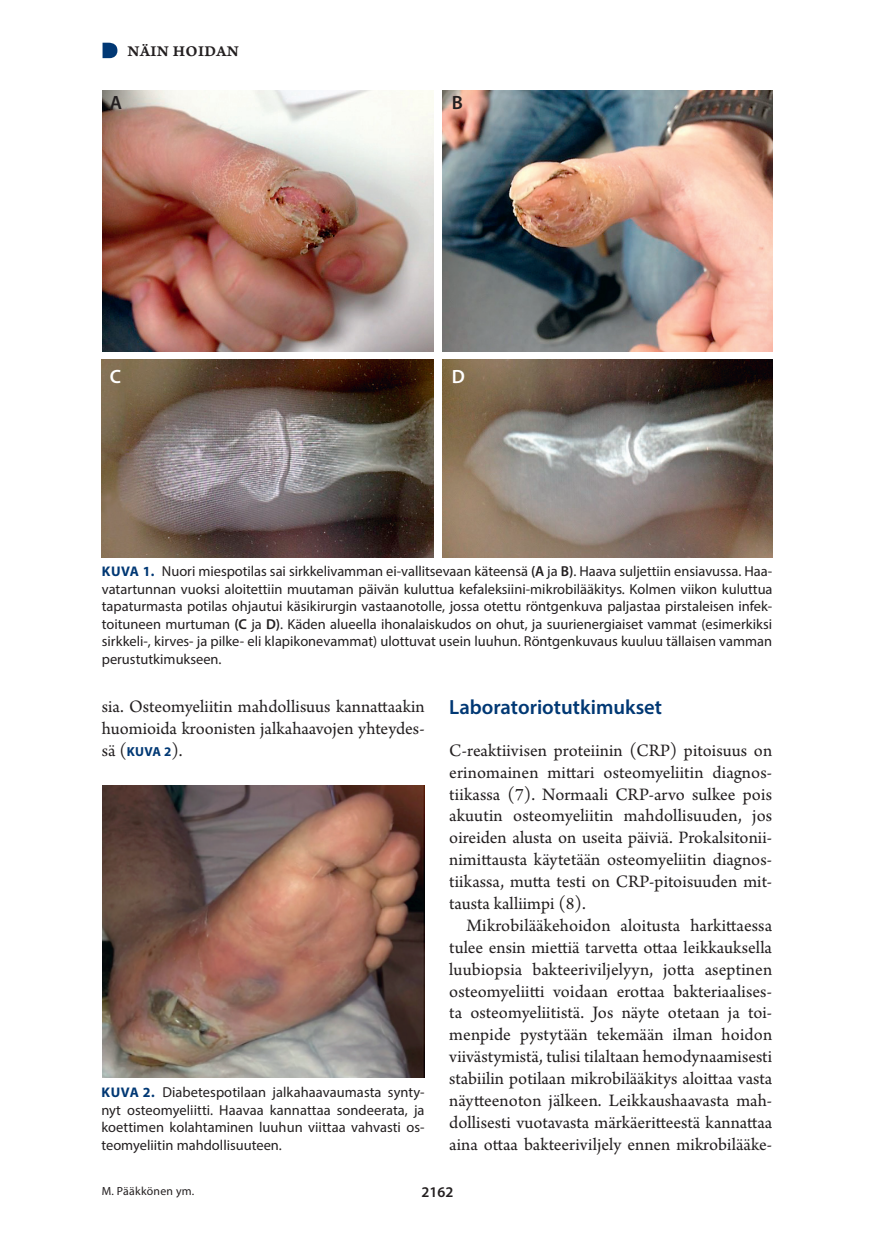
<style>
.page{position:relative;width:874px;height:1241px;background:#fff}
.page>*{position:absolute;margin:0;border:0;box-sizing:border-box;transform-origin:0 0}
.v1{font:600 20.65px "Myriad Pro";color:#013874}
.kt{font:600 19.25px "Myriad Pro";color:#231f20}
.kt-2{font:600 19.25px "Myriad Pro";color:#fff}
.l_ei_sis{font:18.38px/21.9px "Arno Pro";color:#231f20;text-align:justify}
.vinj{font:15.75px "Arno Pro Smbd Caption";letter-spacing:.02em;color:#231f20}
.t1{font:600 14.88px "Myriad Pro";color:#231f20}
.kt-3{font:14.35px/17.5px "Myriad Pro";color:#231f20;text-align:justify}
.Ala{font:11.9px "Myriad Pro";letter-spacing:.02em;color:#231f20}
.s1{font-weight:700;font-size:14px;color:#013874}
.s2{font-weight:600}
.s3{font-family:"Myriad Pro";font-weight:700;font-size:13.12px;color:#013874}
</style>
<div class="page">
<svg style="left:102px;top:43px;width:15px;height:15px"></svg>
<img style="left:102px;top:785px;width:322px;height:292px">
<img style="left:102px;top:91px;width:331px;height:260px">
<img style="left:442px;top:91px;width:329px;height:260px">
<img style="left:101px;top:360px;width:332px;height:197px">
<img style="left:442px;top:360px;width:329px;height:197px">
<p class="vinj" style="left:127px;top:41px;width:113px">NÄIN HOIDAN</p>
<p class="kt" style="left:110px;top:90px;width:14px">A</p>
<p class="kt-2" style="left:110px;top:364px;width:13px">C</p>
<p class="kt" style="left:451px;top:90px;width:13px">B</p>
<p class="kt-2" style="left:451px;top:364px;width:15px">D</p>
<p class="kt-3" style="left:102px;top:562px;width:672px"><span class="s1">KUVA 1.</span> Nuori miespotilas sai sirkkelivamman ei-vallitsevaan käteensä <span class="s2">(A</span> ja <span class="s2">B)</span>. Haava suljettiin ensiavussa. Haa&shy;vatartunnan vuoksi aloitettiin muutaman päivän kuluttua kefaleksiini-mikrobilääkitys. Kolmen viikon kuluttua tapaturmasta potilas ohjautui käsikirurgin vastaanotolle, jossa otettu röntgenkuva paljastaa pirstaleisen infek&shy;toituneen murtuman <span class="s2">(C</span> ja <span class="s2">D)</span>. Käden alueella ihonalaiskudos on ohut, ja suurienergiaiset vammat (esimerkiksi sirkkeli-, kirves- ja pilke- eli klapikonevammat) ulottuvat usein luuhun. Röntgenkuvaus kuuluu tällaisen vamman perustutkimukseen.</p>
<p class="l_ei_sis" style="left:102px;top:696px;width:324px">sia. Osteomyeliitin mahdollisuus kannattaakin huomioida kroonisten jalkahaavojen yhteydes&shy;sä (<span class="s3">KUVA 2</span>).</p>
<p class="v1" style="left:449px;top:694px;width:214px">Laboratoriotutkimukset</p>
<p class="l_ei_sis" style="left:449px;top:740px;width:324px">C-reaktiivisen proteiinin (CRP) pitoisuus on erinomainen mittari osteomyeliitin diagnos&shy;tiikassa (7). Normaali CRP-arvo sulkee pois akuutin osteomyeliitin mahdollisuuden, jos oireiden alusta on useita päiviä. Prokalsitonii&shy;nimittausta käytetään osteomyeliitin diagnos&shy;tiikassa, mutta testi on CRP-pitoisuuden mit&shy;tausta kalliimpi (8).</p>
<p class="l_ei_sis" style="left:449px;top:915px;width:324px;text-indent:17px">Mikrobilääkehoidon aloitusta harkittaessa tulee ensin miettiä tarvetta ottaa leikkauksella luubiopsia bakteeriviljelyyn, jotta aseptinen osteomyeliitti voidaan erottaa bakteriaalises&shy;ta osteomyeliitistä. Jos näyte otetaan ja toi&shy;menpide pystytään tekemään ilman hoidon viivästymistä, tulisi tilaltaan hemodynaamisesti stabiilin potilaan mikrobilääkitys aloittaa vasta näytteenoton jälkeen. Leikkaushaavasta mah&shy;dollisesti vuotavasta märkäeritteestä kannattaa aina ottaa bakteeriviljely ennen mikrobilääke-</p>
<p class="kt-3" style="left:101px;top:1083px;width:324px"><span class="s1">KUVA 2.</span> Diabetespotilaan jalkahaavaumasta synty&shy;nyt osteomyeliitti. Haavaa kannattaa sondeerata, ja koettimen kolahtaminen luuhun viittaa vahvasti os&shy;teomyeliitin mahdollisuuteen.</p>
<p class="Ala" style="left:102px;top:1183px;width:94px">M. Pääkkönen ym.</p>
<p class="t1" style="left:421px;top:1182px;width:33px">2162</p>
</div>
